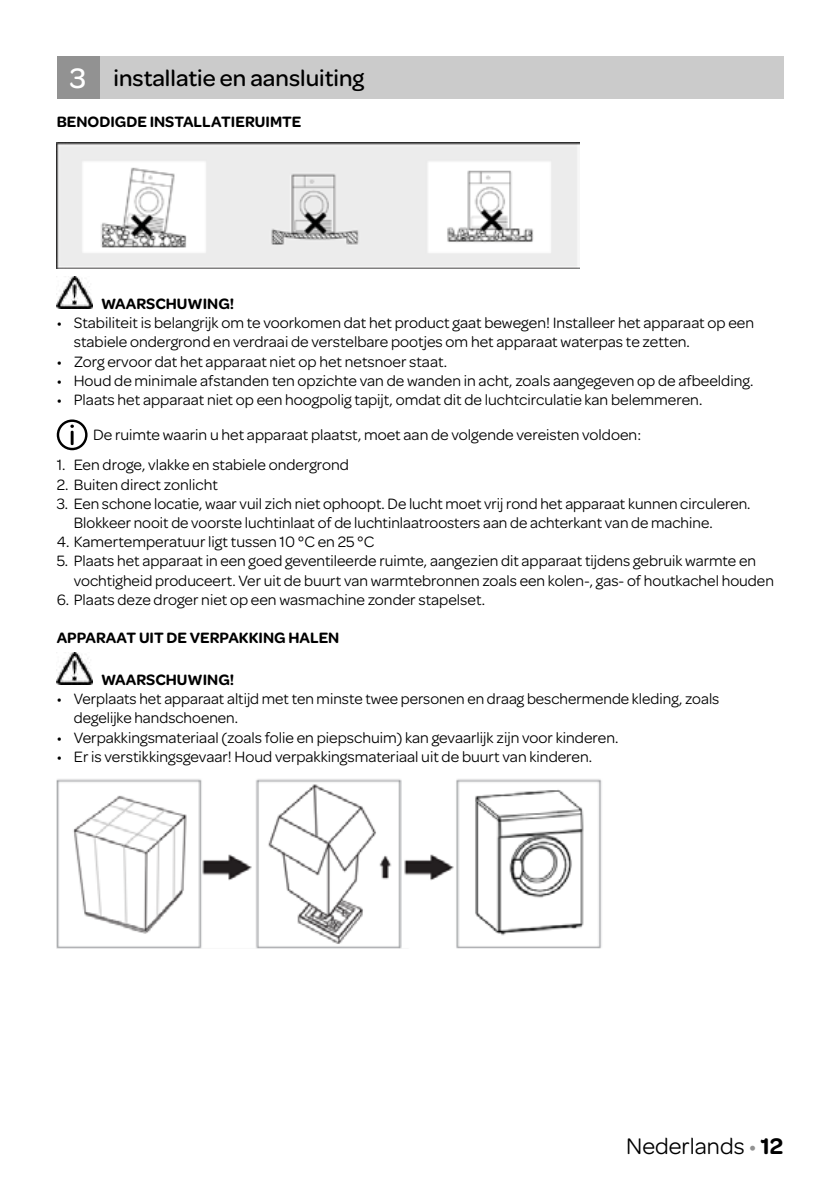
<style>
.page{position:relative;width:840px;height:1191px;background:#fff}
.page>*{position:absolute;margin:0;border:0;box-sizing:border-box;transform-origin:0 0}
.t1{font:500 24px "Omnes";color:#000}
.t2{font:24px "Omnes";color:#000}
.t3{font:16px/19.2px "Omnes";color:#000}
.t4{font:600 16px "Omnes";color:#000}
.s1{font-size:30px;color:#fff}
.s2{color:#929292}
.s3{font-weight:600}
</style>
<div class="page">
<div style="left:85px;top:57px;width:697px;height:42px;background:#cbcbcb"></div>
<div style="left:57px;top:57px;width:42px;height:42px;background:#929292"></div>
<img style="left:57px;top:142px;width:522px;height:126px">
<img style="left:57px;top:276px;width:35px;height:33px">
<div style="left:57px;top:419px;width:30px;height:31px;border:2px solid #000;border-radius:50%"></div>
<svg style="left:70px;top:424px;width:4px;height:4px"></svg>
<hr style="left:71px;top:431px;width:3px;height:14px;background:#000">
<img style="left:57px;top:652px;width:35px;height:32px">
<img style="left:57px;top:779px;width:545px;height:169px">
<h1 class="t1" style="left:70px;top:62px;width:296px"><span class="s1">3</span> installatie en aansluiting</h1>
<p class="t4" style="left:57px;top:111px;width:246px">BENODIGDE INSTALLATIERUIMTE</p>
<p class="t4" style="left:101px;top:292px;width:135px">WAARSCHUWING!</p>
<p class="t3" style="left:74px;top:312px;width:681px;text-indent:-17px">• Stabiliteit is belangrijk om te voorkomen dat het product gaat bewegen! Installeer het apparaat op een stabiele ondergrond en verdraai de verstelbare pootjes om het apparaat waterpas te zetten.</p>
<p class="t3" style="left:57px;top:351px;width:391px">• Zorg ervoor dat het apparaat niet op het netsnoer staat.</p>
<p class="t3" style="left:57px;top:370px;width:697px">• Houd de minimale afstanden ten opzichte van de wanden in acht, zoals aangegeven op de afbeelding.</p>
<p class="t3" style="left:93px;top:381px;width:610px;line-height:35px;text-indent:-36px">• Plaats het apparaat niet op een hoogpolig tapijt, omdat dit de luchtcirculatie kan belemmeren.<br>De ruimte waarin u het apparaat plaatst, moet aan de volgende vereisten voldoen:</p>
<p class="t3" style="left:57px;top:454px;width:293px">1. Een droge, vlakke en stabiele ondergrond</p>
<p class="t3" style="left:57px;top:474px;width:162px">2. Buiten direct zonlicht</p>
<p class="t3" style="left:74px;top:493px;width:678px;text-indent:-17px">3. Een schone locatie, waar vuil zich niet ophoopt. De lucht moet vrij rond het apparaat kunnen circuleren.<br>Blokkeer nooit de voorste luchtinlaat of de luchtinlaatroosters aan de achterkant van de machine.</p>
<p class="t3" style="left:57px;top:531px;width:319px">4. Kamertemperatuur ligt tussen 10 °C en 25 °C</p>
<p class="t3" style="left:74px;top:550px;width:701px;text-indent:-17px">5. Plaats het apparaat in een goed geventileerde ruimte, aangezien dit apparaat tijdens gebruik warmte en vochtigheid produceert. Ver uit de buurt van warmtebronnen zoals een kolen-, gas- of houtkachel houden</p>
<p class="t3" style="left:57px;top:589px;width:429px">6. Plaats deze droger niet op een wasmachine zonder stapelset.</p>
<p class="t4" style="left:57px;top:626px;width:284px">APPARAAT UIT DE VERPAKKING HALEN</p>
<p class="t4" style="left:101px;top:668px;width:135px">WAARSCHUWING!</p>
<p class="t3" style="left:74px;top:688px;width:646px;text-indent:-17px">• Verplaats het apparaat altijd met ten minste twee personen en draag beschermende kleding, zoals degelijke handschoenen.</p>
<p class="t3" style="left:57px;top:726px;width:563px">• Verpakkingsmateriaal (zoals folie en piepschuim) kan gevaarlijk zijn voor kinderen.</p>
<p class="t3" style="left:57px;top:746px;width:536px">• Er is verstikkingsgevaar! Houd verpakkingsmateriaal uit de buurt van kinderen.</p>
<h1 class="t2" style="left:626px;top:1129px;width:158px">Nederlands <span class="s2">•</span> <span class="s3">12</span></h1>
</div>
